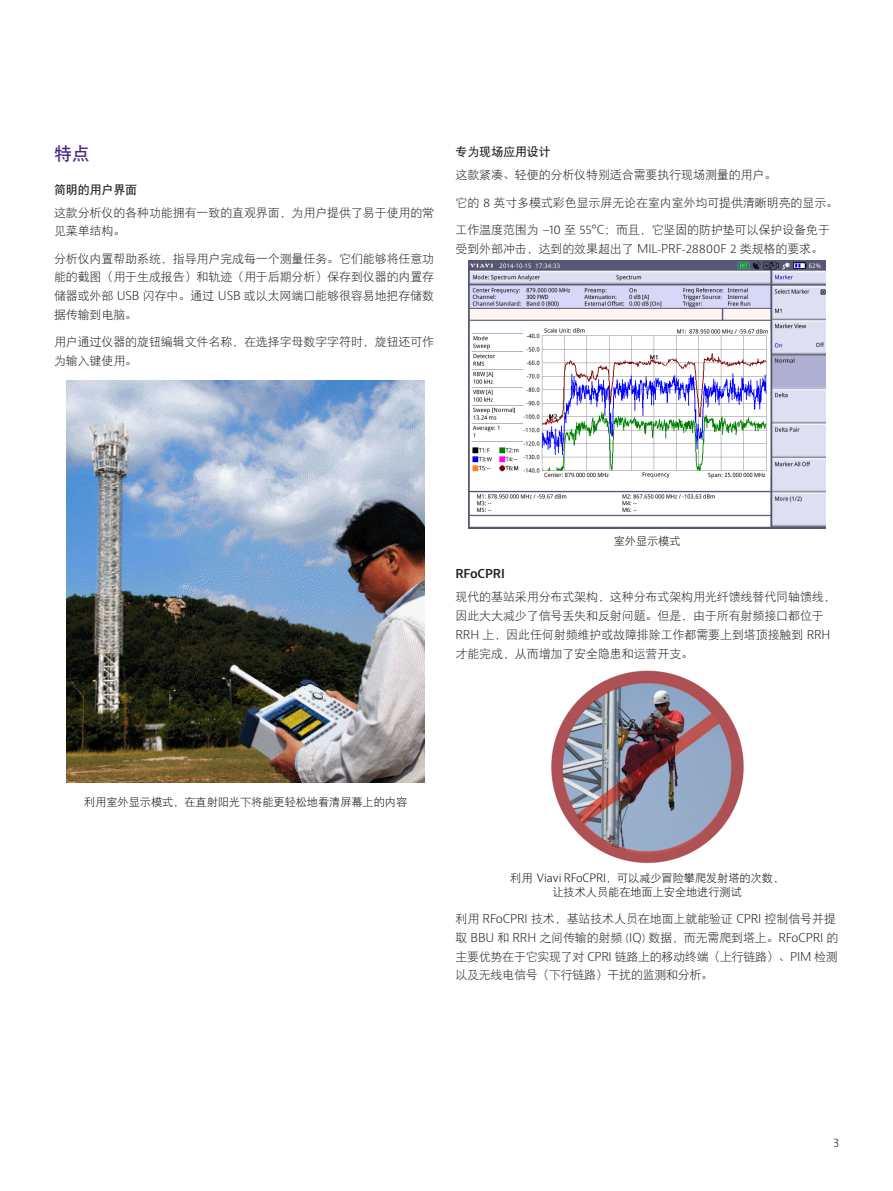
<style>
.page{position:relative;width:893px;height:1191px;background:#fff}
.page>*{position:absolute;margin:0;border:0;box-sizing:border-box;transform-origin:0 0}
.Header_12_16{font:18px "DFP Hei W7";color:#4a2785}
.Body_text_8_12_5{font:12px/18.8px "DFP Hei W3";letter-spacing:-.01em;color:#231f20}
.Subhead_1{font:12px "DFP Hei W7";letter-spacing:-.01em;color:#231f20}
.Subhead_1-2{font:600 12px "Bernino Sans";letter-spacing:-.01em;color:#231f20}
.Page_Number{font:300 12px "Bernino Sans";color:#231f20}
.t1{font:11.25px/13.5px "DFP Hei W3";letter-spacing:-.01em;color:#110a0c;text-align:center}
.s1{font-family:"Bernino Sans";font-weight:300}
</style>
<div class="page">
<img style="left:67px;top:380px;width:358px;height:402px">
<img style="left:468px;top:261px;width:357px;height:267px">
<img style="left:551px;top:670px;width:193px;height:194px">
<p class="Header_12_16" style="left:54px;top:144px;width:37px">特点</p>
<p class="Subhead_1" style="left:54px;top:183px;width:85px">简明的用户界面</p>
<p class="Body_text_8_12_5" style="left:54px;top:203px;width:382px">这款分析仪的各种功能拥有一致的直观界面，为用户提供了易于使用的常见菜单结构。</p>
<p class="Body_text_8_12_5" style="left:54px;top:249px;width:382px;text-align:justify">分析仪内置帮助系统，指导用户完成每一个测量任务。它们能够将任意功能的截图（用于生成报告）和轨迹（用于后期分析）保存到仪器的内置存储器或外部 <span class="s1">USB</span> 闪存中。通过 <span class="s1">USB</span> 或以太网端口能够很容易地把存储数据传输到电脑。</p>
<p class="Body_text_8_12_5" style="left:54px;top:332px;width:382px">用户通过仪器的旋钮编辑文件名称，在选择字母数字字符时，旋钮还可作为输入键使用。</p>
<p class="Subhead_1" style="left:455px;top:146px;width:97px">专为现场应用设计</p>
<p class="Body_text_8_12_5" style="left:455px;top:166px;width:322px">这款紧凑、轻便的分析仪特别适合需要执行现场测量的用户。</p>
<p class="Body_text_8_12_5" style="left:455px;top:193px;width:384px">它的 <span class="s1">8</span> 英寸多模式彩色显示屏无论在室内室外均可提供清晰明亮的显示。</p>
<p class="Body_text_8_12_5" style="left:455px;top:220px;width:376px">工作温度范围为 <span class="s1">–10</span> 至 <span class="s1">55°C</span>；而且，它坚固的防护垫可以保护设备免于受到外部冲击，达到的效果超出了 <span class="s1">MIL</span>-<span class="s1">PRF</span>-<span class="s1">28800F 2</span> 类规格的要求。</p>
<p class="t1" style="left:614px;top:534px;width:68px">室外显示模式</p>
<p class="Subhead_1-2" style="left:455px;top:566px;width:51px">RFoCPRI</p>
<p class="Body_text_8_12_5" style="left:455px;top:587px;width:382px">现代的基站采用分布式架构，这种分布式架构用光纤馈线替代同轴馈线，因此大大减少了信号丢失和反射问题。但是，由于所有射频接口都位于<span class="s1">RRH</span> 上，因此任何射频维护或故障排除工作都需要上到塔顶接触到 <span class="s1">RRH</span>才能完成，从而增加了安全隐患和运营开支。</p>
<p class="t1" style="left:84px;top:795px;width:325px">利用室外显示模式，在直射阳光下将能更轻松地看清屏幕上的内容</p>
<p class="t1" style="left:510px;top:871px;width:276px">利用 <span class="s1">Viavi RFoCPRI</span>，可以减少冒险攀爬发射塔的次数，让技术人员能在地面上安全地进行测试</p>
<p class="Body_text_8_12_5" style="left:455px;top:909px;width:384px">利用 <span class="s1">RFoCPRI</span> 技术，基站技术人员在地面上就能验证 <span class="s1">CPRI</span> 控制信号并提取 <span class="s1">BBU</span> 和 <span class="s1">RRH</span> 之间传输的射频 (<span class="s1">IQ</span>) 数据，而无需爬到塔上。<span class="s1">RFoCPRI</span> 的主要优势在于它实现了对 <span class="s1">CPRI</span> 链路上的移动终端（上行链路）、<span class="s1">PIM</span> 检测以及无线电信号（下行链路）干扰的监测和分析。</p>
<p class="Page_Number" style="left:833px;top:1134px;width:8px">3</p>
</div>
